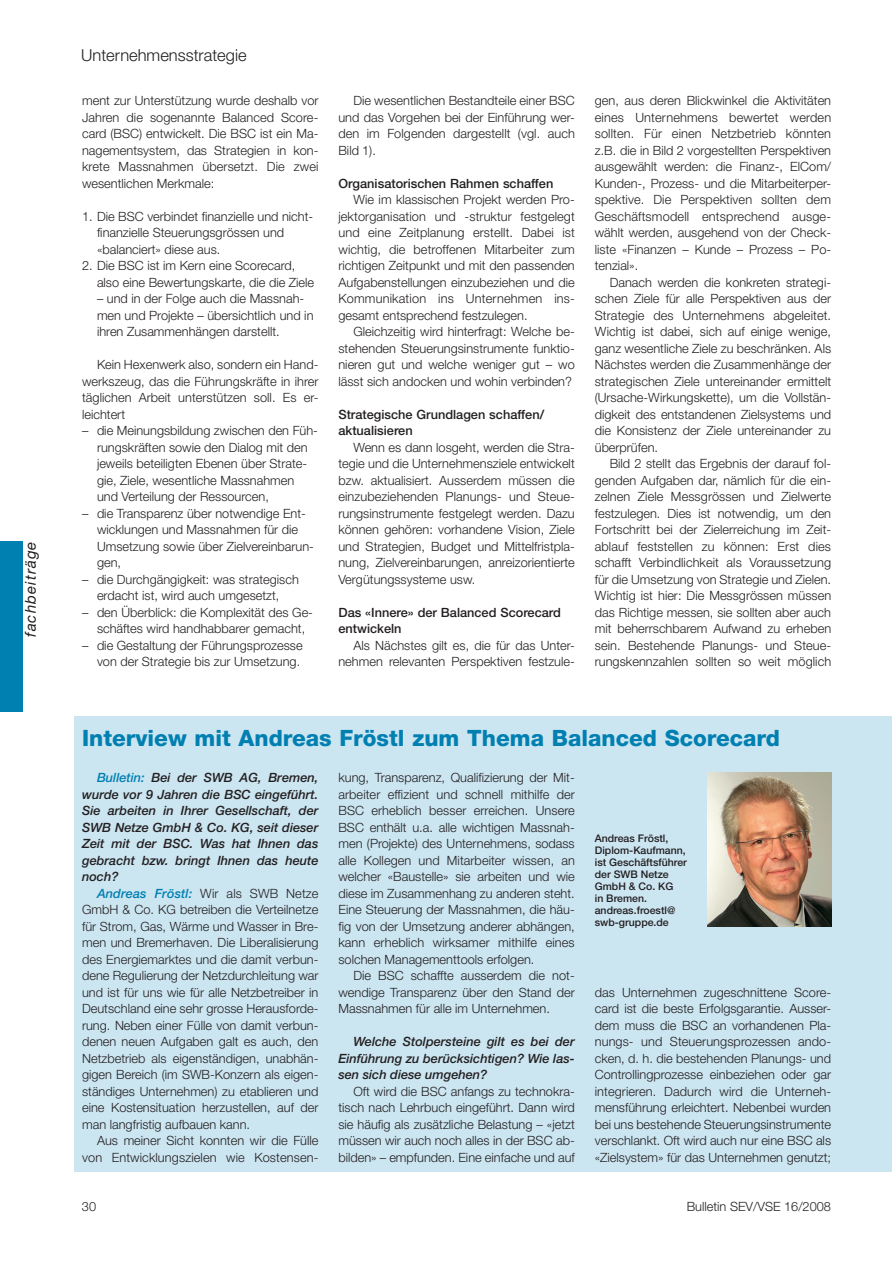
<style>
.page{position:relative;width:892px;height:1266px;background:#fff}
.page>*{position:absolute;margin:0;border:0;box-sizing:border-box;transform-origin:0 0}
.t1{font:800 22.5px "Helvetica Neue";color:#007fb1}
.t2{font:300 16.5px "Helvetica Neue";color:#231f20}
.t3{font:italic 15px "Helvetica Neue";letter-spacing:.07em;color:#231f20}
.t4{font:300 12.75px/16.5px "Helvetica Neue";color:#231f20;text-align:justify}
.t5{font:italic 500 12.75px/16.5px "Helvetica Neue";color:#231f20;text-align:justify}
.t6{font:500 12.75px/16.5px "Helvetica Neue";color:#231f20}
.t7{font:500 10.5px/12px "Helvetica Neue";color:#231f20}
.s1{color:#007fb1}
.s2{font-weight:500;font-style:italic;color:#007fb1}
</style>
<div class="page">
<div style="left:74px;top:716px;width:817px;height:455px;background:#cbe5f1"></div>
<div style="left:0;top:541px;width:22px;height:170px;background:#007fb1"></div>
<img style="left:707px;top:772px;width:123px;height:154px">
<p class="t3" style="left:21px;top:637px;width:97px;rotate:-90deg">fachbeiträge</p>
<p class="t2" style="left:81px;top:45px;width:167px">Unternehmensstrategie</p>
<p class="t4" style="left:82px;top:92px;width:238px">ment zur Unterstützung wurde deshalb vor Jahren die sogenannte Balanced Score&shy;card (BSC) entwickelt. Die BSC ist ein Ma&shy;nagementsystem, das Strategien in kon&shy;krete Massnahmen übersetzt. Die zwei wesentlichen Merkmale:</p>
<p class="t4" style="left:97px;top:208px;width:218px;text-align:left;text-indent:-15px">1. Die BSC verbindet finanzielle und nicht&shy;finanzielle Steuerungsgrössen und «balanciert» diese aus.</p>
<p class="t4" style="left:97px;top:257px;width:219px;text-indent:-15px">2. Die BSC ist im Kern eine Scorecard, also eine Bewertungskarte, die die Ziele</p>
<p class="t4" style="left:97px;top:290px;width:218px;text-align:left">– und in der Folge auch die Massnah&shy;men und Projekte – übersichtlich und in ihren Zusammenhängen darstellt.</p>
<p class="t4" style="left:82px;top:356px;width:238px;text-indent:15px">Kein Hexenwerk also, sondern ein Hand&shy;werkszeug, das die Führungskräfte in ihrer täglichen Arbeit unterstützen soll. Es er&shy;leichtert</p>
<p class="t4" style="left:97px;top:422px;width:222px;text-align:left;text-indent:-15px">– die Meinungsbildung zwischen den Füh&shy;rungskräften sowie den Dialog mit den jeweils beteiligten Ebenen über Strate&shy;gie, Ziele, wesentliche Massnahmen und Verteilung der Ressourcen,</p>
<p class="t4" style="left:97px;top:505px;width:218px;text-align:left;text-indent:-15px">– die Transparenz über notwendige Ent&shy;wicklungen und Massnahmen für die<br>Umsetzung sowie über Zielvereinbarun&shy;gen,</p>
<p class="t4" style="left:82px;top:571px;width:218px;text-align:center">– die Durchgängigkeit: was strategisch erdacht ist, wird auch umgesetzt,</p>
<p class="t4" style="left:82px;top:604px;width:232px;text-align:center">– den Überblick: die Komplexität des Ge&shy;schäftes wird handhabbarer gemacht,</p>
<p class="t4" style="left:82px;top:637px;width:222px;text-align:right">– die Gestaltung der Führungsprozesse von der Strategie bis zur Umsetzung.</p>
<p class="t4" style="left:338px;top:92px;width:238px;text-indent:15px">Die wesentlichen Bestandteile einer BSC und das Vorgehen bei der Einführung wer&shy;den im Folgenden dargestellt (vgl. auch Bild 1).</p>
<p class="t6" style="left:338px;top:175px;width:216px">Organisatorischen Rahmen schaffen</p>
<p class="t4" style="left:338px;top:191px;width:238px;text-indent:15px">Wie im klassischen Projekt werden Pro&shy;jektorganisation und -struktur festgelegt und eine Zeitplanung erstellt. Dabei ist wichtig, die betroffenen Mitarbeiter zum richtigen Zeitpunkt und mit den passenden Aufgabenstellungen einzubeziehen und die Kommunikation ins Unternehmen ins&shy;gesamt entsprechend festzulegen.</p>
<p class="t4" style="left:338px;top:323px;width:238px;text-indent:15px">Gleichzeitig wird hinterfragt: Welche be&shy;stehenden Steuerungsinstrumente funktio&shy;nieren gut und welche weniger gut – wo lässt sich andocken und wohin verbinden?</p>
<p class="t6" style="left:338px;top:406px;width:207px">Strategische Grundlagen schaffen/ aktualisieren</p>
<p class="t4" style="left:338px;top:439px;width:238px;text-indent:15px">Wenn es dann losgeht, werden die Stra&shy;tegie und die Unternehmensziele entwickelt bzw. aktualisiert. Ausserdem müssen die einzubeziehenden Planungs- und Steue&shy;rungsinstrumente festgelegt werden. Dazu können gehören: vorhandene Vision, Ziele und Strategien, Budget und Mittelfristpla&shy;nung, Zielvereinbarungen, anreizorientierte Vergütungssysteme usw.</p>
<p class="t6" style="left:338px;top:604px;width:224px">Das «Innere» der Balanced Scorecard entwickeln</p>
<p class="t4" style="left:338px;top:637px;width:238px;text-align:right">Als Nächstes gilt es, die für das Unter&shy;nehmen relevanten Perspektiven festzule-</p>
<p class="t4" style="left:594px;top:92px;width:238px">gen, aus deren Blickwinkel die Aktivitäten eines Unternehmens bewertet werden sollten. Für einen Netzbetrieb könnten z.B. die in Bild 2 vorgestellten Perspektiven ausgewählt werden: die Finanz-, ElCom/ Kunden-, Prozess- und die Mitarbeiterper&shy;spektive. Die Perspektiven sollten dem Geschäftsmodell entsprechend ausge&shy;wählt werden, ausgehend von der Check&shy;liste «Finanzen – Kunde – Prozess – Po&shy;tenzial».</p>
<p class="t4" style="left:594px;top:274px;width:238px;text-indent:15px">Danach werden die konkreten strategi&shy;schen Ziele für alle Perspektiven aus der Strategie des Unternehmens abgeleitet.<br>Wichtig ist dabei, sich auf einige wenige, ganz wesentliche Ziele zu beschränken. Als Nächstes werden die Zusammenhänge der strategischen Ziele untereinander ermittelt (Ursache-Wirkungskette), um die Vollstän&shy;digkeit des entstandenen Zielsystems und die Konsistenz der Ziele untereinander zu überprüfen.</p>
<p class="t4" style="left:594px;top:455px;width:238px;text-indent:15px">Bild 2 stellt das Ergebnis der darauf fol&shy;genden Aufgaben dar, nämlich für die ein&shy;zelnen Ziele Messgrössen und Zielwerte festzulegen. Dies ist notwendig, um den Fortschritt bei der Zielerreichung im Zeit&shy;ablauf feststellen zu können: Erst dies schafft Verbindlichkeit als Voraussetzung für die Umsetzung von Strategie und Zielen.<br>Wichtig ist hier: Die Messgrössen müssen das Richtige messen, sie sollten aber auch mit beherrschbarem Aufwand zu erheben sein. Bestehende Planungs- und Steue&shy;rungskennzahlen sollten so weit möglich</p>
<h1 class="t1" style="left:82px;top:724px;width:699px">Interview mit Andreas Fröstl zum Thema Balanced Scorecard</h1>
<p class="t4" style="left:338px;top:769px;width:238px">kung, Transparenz, Qualifizierung der Mit&shy;arbeiter effizient und schnell mithilfe der BSC erheblich besser erreichen. Unsere BSC enthält u.a. alle wichtigen Massnah&shy;men (Projekte) des Unternehmens, sodass alle Kollegen und Mitarbeiter wissen, an welcher «Baustelle» sie arbeiten und wie diese im Zusammenhang zu anderen steht.<br>Eine Steuerung der Massnahmen, die häu&shy;fig von der Umsetzung anderer abhängen, kann erheblich wirksamer mithilfe eines solchen Managementtools erfolgen.</p>
<p class="t4" style="left:338px;top:967px;width:238px;text-indent:15px">Die BSC schaffte ausserdem die not&shy;wendige Transparenz über den Stand der Massnahmen für alle im Unternehmen.</p>
<p class="t5" style="left:338px;top:1033px;width:238px;text-indent:15px">Welche Stolpersteine gilt es bei der Einführung zu berücksichtigen? Wie las&shy;sen sich diese umgehen?</p>
<p class="t4" style="left:338px;top:1082px;width:238px;text-indent:15px">Oft wird die BSC anfangs zu technokra&shy;tisch nach Lehrbuch eingeführt. Dann wird sie häufig als zusätzliche Belastung – «jetzt müssen wir auch noch alles in der BSC ab&shy;bilden» – empfunden. Eine einfache und auf</p>
<p class="t5" style="left:82px;top:769px;width:238px;text-indent:15px"><span class="s1">Bulletin:</span> Bei der SWB AG, Bremen, wurde vor 9 Jahren die BSC eingeführt.<br>Sie arbeiten in Ihrer Gesellschaft, der SWB Netze GmbH &amp; Co. KG, seit dieser Zeit mit der BSC. Was hat Ihnen das gebracht bzw. bringt Ihnen das heute noch?</p>
<p class="t4" style="left:82px;top:884px;width:238px;text-indent:15px"><span class="s2">Andreas Fröstl:</span> Wir als SWB Netze GmbH &amp; Co. KG betreiben die Verteilnetze für Strom, Gas, Wärme und Wasser in Bre&shy;men und Bremerhaven. Die Liberalisierung des Energiemarktes und die damit verbun&shy;dene Regulierung der Netzdurchleitung war und ist für uns wie für alle Netzbetreiber in Deutschland eine sehr grosse Herausforde&shy;rung. Neben einer Fülle von damit verbun&shy;denen neuen Aufgaben galt es auch, den Netzbetrieb als eigenständigen, unabhän&shy;gigen Bereich (im SWB-Konzern als eigen&shy;ständiges Unternehmen) zu etablieren und eine Kostensituation herzustellen, auf der man langfristig aufbauen kann.</p>
<p class="t4" style="left:82px;top:1132px;width:238px;text-align:right">Aus meiner Sicht konnten wir die Fülle von Entwicklungszielen wie Kostensen-</p>
<p class="t7" style="left:594px;top:832px;width:94px">Andreas Fröstl,<br>Diplom-Kaufmann, ist Geschäftsführer der SWB Netze<br>GmbH &amp; Co. KG<br>in Bremen. andreas.froestl@ swb-gruppe.de</p>
<p class="t4" style="left:594px;top:983px;width:238px">das Unternehmen zugeschnittene Score&shy;card ist die beste Erfolgsgarantie. Ausser&shy;dem muss die BSC an vorhandenen Pla&shy;nungs- und Steuerungsprozessen ando&shy;cken, d. h. die bestehenden Planungs- und Controllingprozesse einbeziehen oder gar integrieren. Dadurch wird die Unterneh&shy;mensführung erleichtert. Nebenbei wurden bei uns bestehende Steuerungsinstrumente verschlankt. Oft wird auch nur eine BSC als «Zielsystem» für das Unternehmen genutzt;</p>
<p class="t4" style="left:82px;top:1198px;width:16px">30</p>
<p class="t4" style="left:686px;top:1198px;width:146px">Bulletin SEV/VSE 16/2008</p>
</div>
